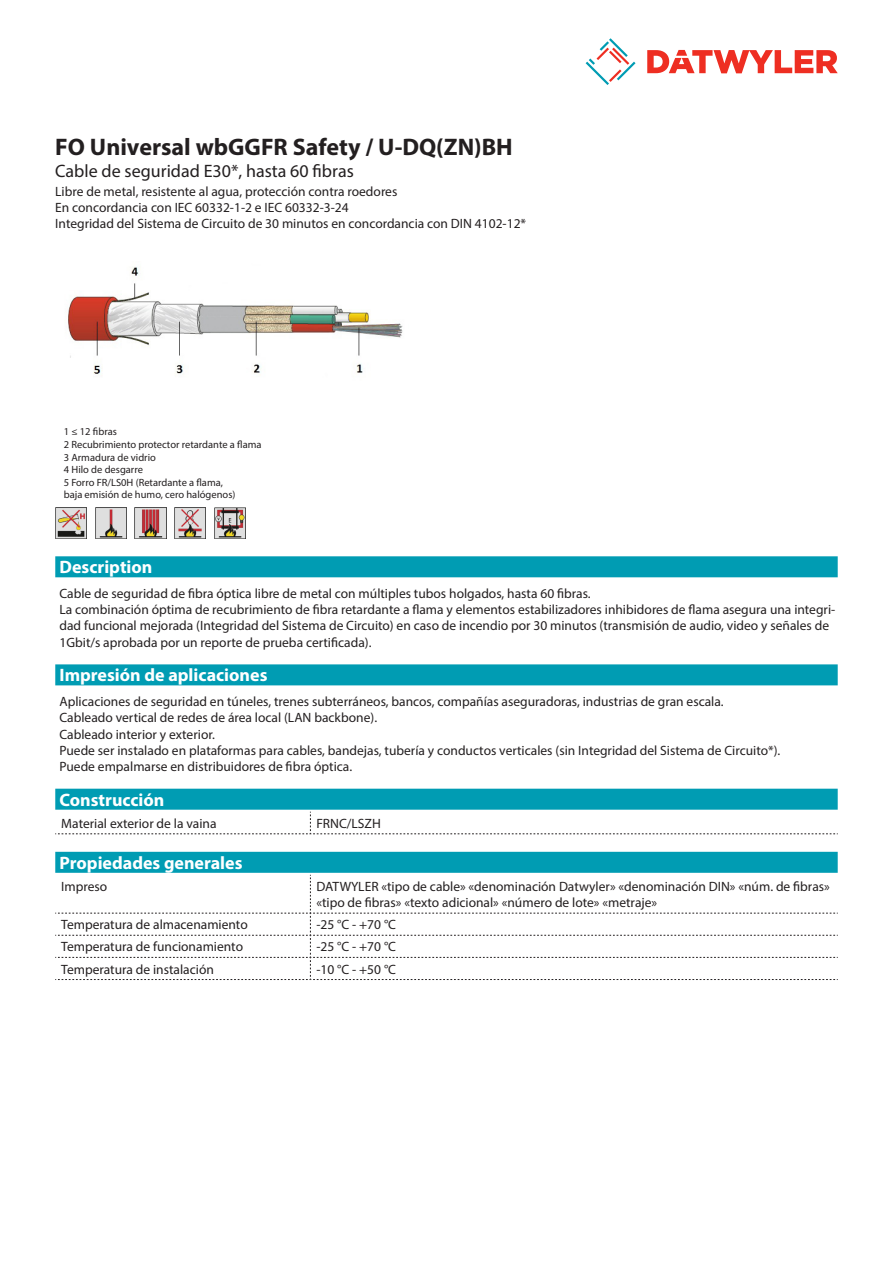
<style>
.page{position:relative;width:893px;height:1263px;background:#fff}
.page>*{position:absolute;margin:0;border:0;box-sizing:border-box;transform-origin:0 0}
.Product_Head{font:700 24px "Myriad Pro";color:#231f20}
.Standard_Head_Proper{font:700 18px "Myriad Pro";color:#fff}
.SubHead{font:18px "Myriad Pro";color:#231f20}
.Standard_text{font:13.5px/16.2px "Myriad Pro";color:#231f20}
.myriad_light_propert{font:13.5px/16.2px "Myriad Pro";color:#231f20}
.imagetext{font:10.5px/12.6px "Myriad Pro";color:#231f20}
</style>
<div class="page">
<svg style="left:586px;top:38px;width:49px;height:47px"></svg>
<svg style="left:647px;top:50px;width:191px;height:23px"></svg>
<div style="left:55px;top:789px;width:783px;height:21px;background:#009cb3"></div>
<svg style="left:55px;top:812px;width:783px;height:22px"></svg>
<img style="left:68px;top:267px;width:335px;height:108px">
<div style="left:55px;top:556px;width:783px;height:21px;background:#009cb3"></div>
<img style="left:214px;top:507px;width:31px;height:32px">
<img style="left:174px;top:507px;width:32px;height:32px">
<img style="left:135px;top:507px;width:31px;height:32px">
<img style="left:95px;top:507px;width:31px;height:32px">
<img style="left:55px;top:507px;width:32px;height:32px">
<div style="left:55px;top:664px;width:783px;height:21px;background:#009cb3"></div>
<div style="left:55px;top:852px;width:783px;height:21px;background:#009cb3"></div>
<svg style="left:55px;top:875px;width:783px;height:105px"></svg>
<p class="Product_Head" style="left:55px;top:131px;width:459px">FO Universal wbGGFR Safety / U-DQ(ZN)BH</p>
<p class="SubHead" style="left:55px;top:160px;width:300px">Cable de seguridad E30*, hasta 60 fibras</p>
<p class="Standard_text" style="left:55px;top:183px;width:472px">Libre de metal, resistente al agua, protección contra roedores<br>En concordancia con IEC 60332-1-2 e IEC 60332-3-24<br>Integridad del Sistema de Circuito de 30 minutos en concordancia con DIN 4102-12*</p>
<p class="imagetext" style="left:64px;top:425px;width:199px">1 ≤ 12 fibras<br>2 Recubrimiento protector retardante a flama<br>3 Armadura de vidrio<br>4 Hilo de desgarre<br>5 Forro FR/LS0H (Retardante a flama,<br>baja emisión de humo, cero halógenos)</p>
<p class="Standard_Head_Proper" style="left:60px;top:555px;width:94px">Description</p>
<p class="Standard_text" style="left:60px;top:585px;width:777px">Cable de seguridad de fibra óptica libre de metal con múltiples tubos holgados, hasta 60 fibras.<br>La combinación óptima de recubrimiento de fibra retardante a flama y elementos estabilizadores inhibidores de flama asegura una integri&shy;dad funcional mejorada (Integridad del Sistema de Circuito) en caso de incendio por 30 minutos (transmisión de audio, video y señales de 1Gbit/s aprobada por un reporte de prueba certificada).</p>
<p class="Standard_Head_Proper" style="left:60px;top:664px;width:209px">Impresión de aplicaciones</p>
<p class="Standard_text" style="left:60px;top:693px;width:722px">Aplicaciones de seguridad en túneles, trenes subterráneos, bancos, compañías aseguradoras, industrias de gran escala.<br>Cableado vertical de redes de área local (LAN backbone).<br>Cableado interior y exterior.<br>Puede ser instalado en plataformas para cables, bandejas, tubería y conductos verticales (sin Integridad del Sistema de Circuito*).<br>Puede empalmarse en distribuidores de fibra óptica.</p>
<p class="Standard_Head_Proper" style="left:60px;top:788px;width:106px">Construcción</p>
<p class="myriad_light_propert" style="left:61px;top:815px;width:157px">Material exterior de la vaina</p>
<p class="myriad_light_propert" style="left:316px;top:815px;width:66px">FRNC/LSZH</p>
<p class="Standard_Head_Proper" style="left:60px;top:851px;width:184px">Propiedades generales</p>
<p class="myriad_light_propert" style="left:61px;top:878px;width:48px">Impreso</p>
<p class="myriad_light_propert" style="left:316px;top:878px;width:515px">DATWYLER «tipo de cable» «denominación Datwyler» «denominación DIN» «núm. de fibras» «tipo de fibras» «texto adicional» «número de lote» «metraje»</p>
<p class="myriad_light_propert" style="left:61px;top:916px;width:188px">Temperatura de almacenamiento</p>
<p class="myriad_light_propert" style="left:316px;top:916px;width:81px">-25 °C - +70 °C</p>
<p class="myriad_light_propert" style="left:61px;top:938px;width:183px">Temperatura de funcionamiento</p>
<p class="myriad_light_propert" style="left:316px;top:938px;width:81px">-25 °C - +70 °C</p>
<p class="myriad_light_propert" style="left:61px;top:961px;width:154px">Temperatura de instalación</p>
<p class="myriad_light_propert" style="left:316px;top:961px;width:81px">-10 °C - +50 °C</p>
</div>
